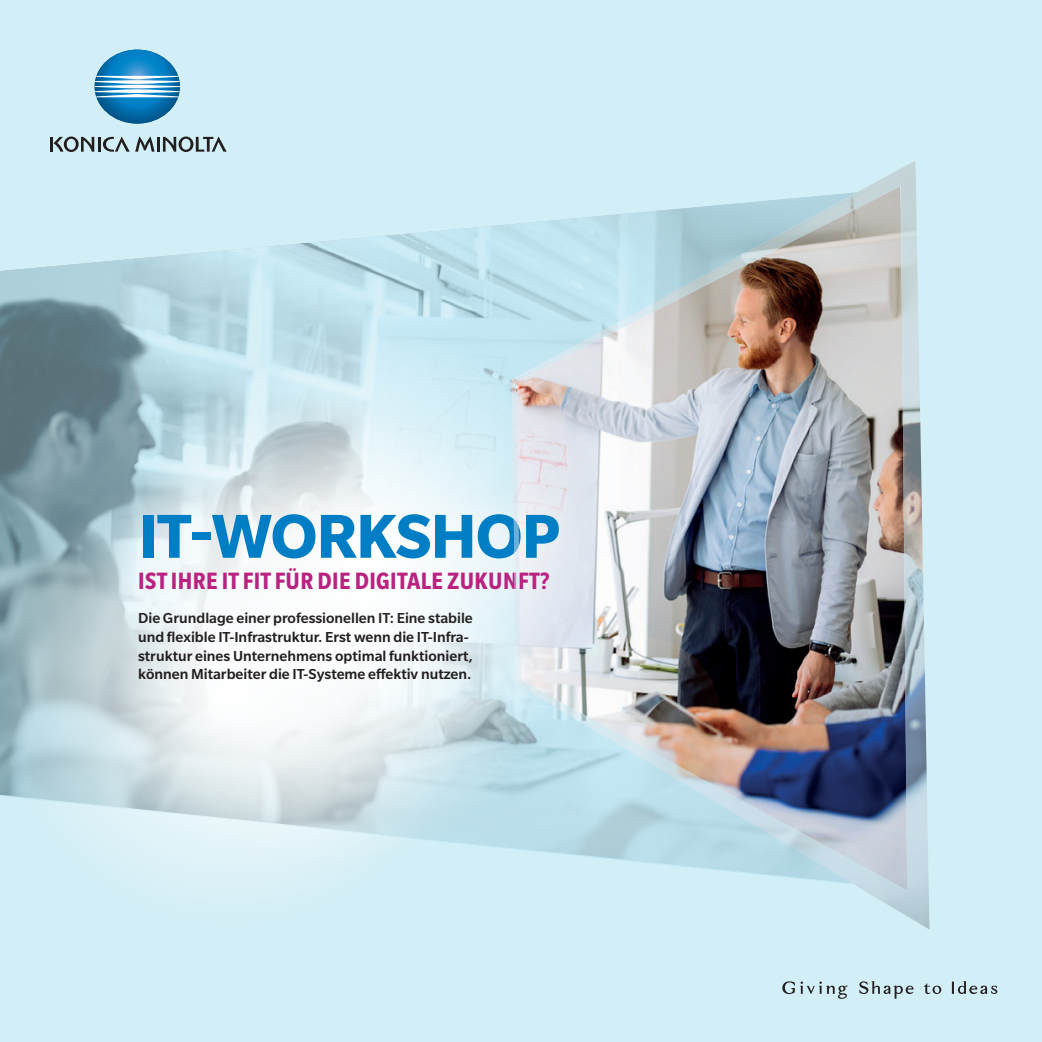
<style>
.page{position:relative;width:1042px;height:1042px;background:#d2eef6}
.page>*{position:absolute;margin:0;border:0;box-sizing:border-box;transform-origin:0 0}
.t1{font:700 67.55px "Slate Pro";letter-spacing:-.015em;color:#007ec5}
.t2{font:700 condensed 25.72px "Slate Pro";letter-spacing:.015em;color:#ba2280}
.t3{font:500 15.75px/18.9px "Slate Pro";color:#231f20}
</style>
<div class="page">
<svg style="left:0;top:224px;width:512px;height:625px"></svg>
<svg style="left:0;top:456px;width:468px;height:419px"></svg>
<svg style="left:77px;top:400px;width:474px;height:473px"></svg>
<svg style="left:95px;top:50px;width:85px;height:74px"></svg>
<hr style="left:157px;top:137px;width:3px;height:15px;background:#231f20">
<svg style="left:163px;top:136px;width:64px;height:16px"></svg>
<svg style="left:50px;top:136px;width:105px;height:16px"></svg>
<svg style="left:859px;top:981px;width:54px;height:17px"></svg>
<svg style="left:952px;top:981px;width:45px;height:13px"></svg>
<svg style="left:782px;top:981px;width:65px;height:18px"></svg>
<svg style="left:923px;top:983px;width:18px;height:11px"></svg>
<svg style="left:124px;top:325px;width:473px;height:474px"></svg>
<div style="left:90px;top:464px;width:520px;height:178px;background:#fff;opacity:.1"></div>
<div style="left:104px;top:477px;width:490px;height:148px;background:#fff;opacity:.75"></div>
<img style="left:512px;top:161px;width:417px;height:768px">
<h1 class="t1" style="left:138px;top:499px;width:424px">IT-WORKSHOP</h1>
<h2 class="t2" style="left:138px;top:567px;width:413px">IST IHRE IT FIT FÜR DIE DIGITALE ZUKUNFT?</h2>
<p class="t3" style="left:138px;top:608px;width:336px">Die Grundlage einer professionellen IT: Eine stabile und flexible IT-Infrastruktur. Erst wenn die IT-Infra&shy;struktur eines Unternehmens optimal funktioniert, können Mitarbeiter die IT-Systeme effektiv nutzen.</p>
</div>
